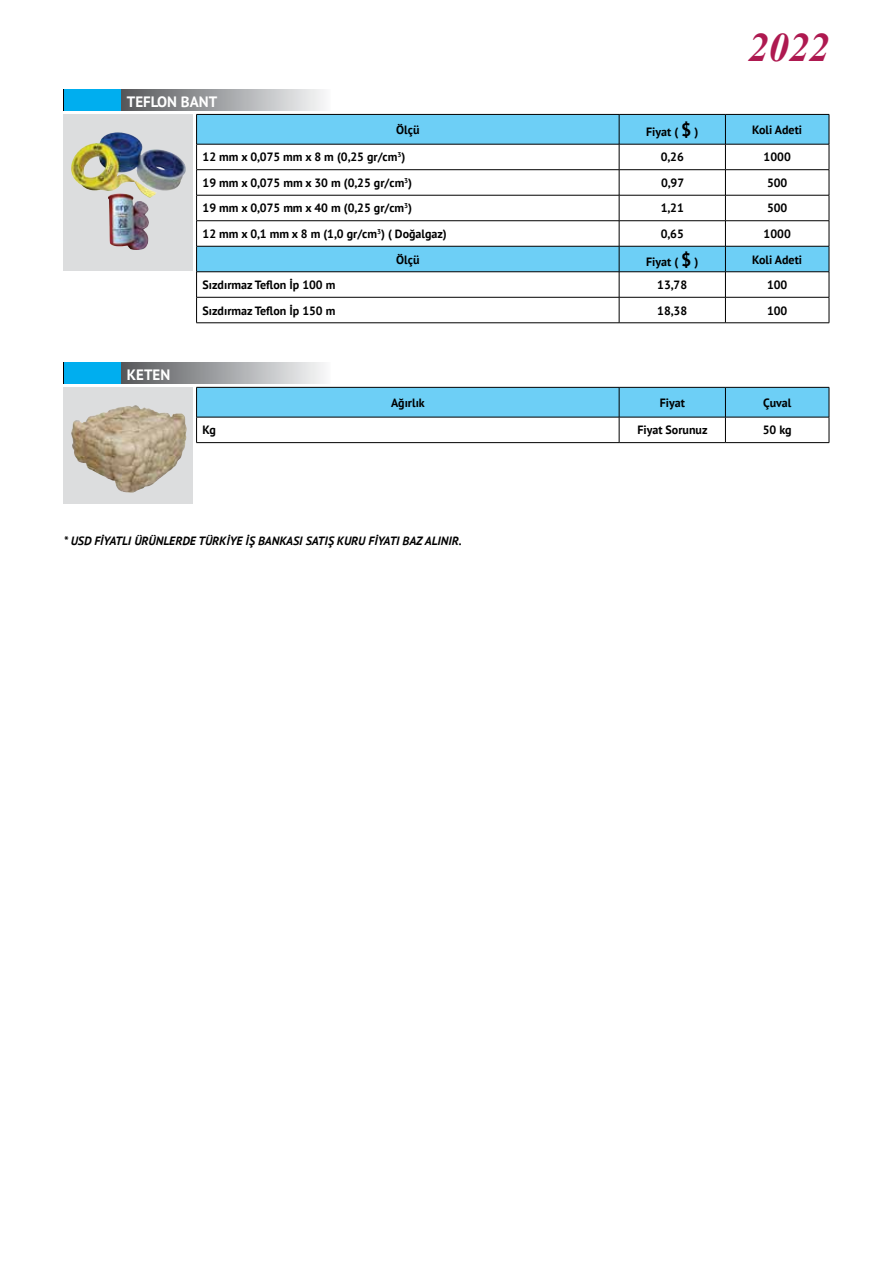
<style>
.page{position:relative;width:893px;height:1263px;background:#fff}
.page>*{position:absolute;margin:0;border:0;box-sizing:border-box;transform-origin:0 0}
.t1{font:italic 700 40.5px "Times New Roman";color:#ae1950}
.t2{font:700 15px "PT Sans";color:#fff}
.t3{font:700 12px "PT Sans";color:#000}
.t4{font:italic 700 12px "PT Sans";color:#000}
.s1{font-size:18px}
</style>
<div class="page">
<div style="left:64px;top:387px;width:129px;height:117px;background:#dcddde"></div>
<hr style="left:196px;top:442px;width:423px;height:1px;background:#000">
<hr style="left:619px;top:442px;width:106px;height:1px;background:#000">
<hr style="left:725px;top:442px;width:104px;height:1px;background:#000">
<svg style="left:64px;top:363px;width:766px;height:79px"></svg>
<img style="left:71px;top:405px;width:116px;height:87px">
<svg style="left:331px;top:115px;width:498px;height:156px"></svg>
<hr style="left:196px;top:114px;width:423px;height:1px;background:#000">
<hr style="left:619px;top:114px;width:106px;height:1px;background:#000">
<hr style="left:725px;top:114px;width:104px;height:1px;background:#000">
<hr style="left:196px;top:144px;width:423px;height:1px;background:#000">
<hr style="left:619px;top:144px;width:106px;height:1px;background:#000">
<hr style="left:725px;top:144px;width:104px;height:1px;background:#000">
<hr style="left:196px;top:169px;width:423px;height:1px;background:#000">
<hr style="left:619px;top:169px;width:106px;height:1px;background:#000">
<hr style="left:725px;top:169px;width:104px;height:1px;background:#000">
<hr style="left:196px;top:195px;width:423px;height:1px;background:#000">
<hr style="left:619px;top:195px;width:106px;height:1px;background:#000">
<hr style="left:725px;top:195px;width:104px;height:1px;background:#000">
<hr style="left:196px;top:220px;width:423px;height:1px;background:#000">
<hr style="left:619px;top:220px;width:106px;height:1px;background:#000">
<hr style="left:725px;top:220px;width:104px;height:1px;background:#000">
<hr style="left:196px;top:246px;width:423px;height:1px;background:#000">
<hr style="left:619px;top:246px;width:106px;height:1px;background:#000">
<hr style="left:725px;top:246px;width:104px;height:1px;background:#000">
<hr style="left:196px;top:271px;width:423px;height:1px;background:#000">
<hr style="left:619px;top:271px;width:106px;height:1px;background:#000">
<hr style="left:725px;top:271px;width:104px;height:1px;background:#000">
<hr style="left:196px;top:297px;width:423px;height:1px;background:#000">
<hr style="left:619px;top:297px;width:106px;height:1px;background:#000">
<svg style="left:619px;top:115px;width:1px;height:208px"></svg>
<hr style="left:725px;top:297px;width:104px;height:1px;background:#000">
<svg style="left:725px;top:115px;width:1px;height:208px"></svg>
<svg style="left:829px;top:115px;width:1px;height:208px"></svg>
<hr style="left:196px;top:323px;width:423px;height:1px;background:#000">
<hr style="left:619px;top:323px;width:106px;height:1px;background:#000">
<hr style="left:725px;top:323px;width:104px;height:1px;background:#000">
<svg style="left:64px;top:90px;width:267px;height:233px"></svg>
<img style="left:71px;top:132px;width:115px;height:118px">
<p class="t2" style="left:127px;top:92px;width:92px">TEFLON BANT</p>
<h1 class="t1" style="left:748px;top:19px;width:82px">2022</h1>
<p class="t2" style="left:127px;top:365px;width:45px">KETEN</p>
<p class="t3" style="left:396px;top:122px;width:25px">Ölçü</p>
<p class="t3" style="left:646px;top:124px;width:54px">Fiyat ( <span class="s1">$</span> )</p>
<p class="t3" style="left:752px;top:122px;width:51px">Koli Adeti</p>
<p class="t3" style="left:203px;top:149px;width:204px">12 mm x 0,075 mm x 8 m (0,25 gr/cm<sup>3</sup>)</p>
<p class="t3" style="left:661px;top:149px;width:25px">0,26</p>
<p class="t3" style="left:764px;top:149px;width:29px">1000</p>
<p class="t3" style="left:203px;top:175px;width:211px">19 mm x 0,075 mm x 30 m (0,25 gr/cm<sup>3</sup>)</p>
<p class="t3" style="left:661px;top:175px;width:25px">0,97</p>
<p class="t3" style="left:767px;top:175px;width:22px">500</p>
<p class="t3" style="left:203px;top:200px;width:211px">19 mm x 0,075 mm x 40 m (0,25 gr/cm<sup>3</sup>)</p>
<p class="t3" style="left:661px;top:200px;width:25px">1,21</p>
<p class="t3" style="left:767px;top:200px;width:22px">500</p>
<p class="t3" style="left:203px;top:226px;width:246px">12 mm x 0,1 mm x 8 m (1,0 gr/cm<sup>3</sup>) ( Doğalgaz)</p>
<p class="t3" style="left:661px;top:226px;width:25px">0,65</p>
<p class="t3" style="left:764px;top:226px;width:29px">1000</p>
<p class="t3" style="left:396px;top:251px;width:25px">Ölçü</p>
<p class="t3" style="left:646px;top:254px;width:54px">Fiyat ( <span class="s1">$</span> )</p>
<p class="t3" style="left:752px;top:251px;width:51px">Koli Adeti</p>
<p class="t3" style="left:203px;top:277px;width:134px">Sızdırmaz Teflon İp 100 m</p>
<p class="t3" style="left:657px;top:277px;width:31px">13,78</p>
<p class="t3" style="left:767px;top:277px;width:22px">100</p>
<p class="t3" style="left:203px;top:302px;width:134px">Sızdırmaz Teflon İp 150 m</p>
<p class="t3" style="left:657px;top:302px;width:31px">18,38</p>
<p class="t3" style="left:767px;top:302px;width:22px">100</p>
<p class="t3" style="left:391px;top:394px;width:35px">Ağırlık</p>
<p class="t3" style="left:660px;top:394px;width:27px">Fiyat</p>
<p class="t3" style="left:763px;top:394px;width:30px">Çuval</p>
<p class="t3" style="left:203px;top:422px;width:15px">Kg</p>
<p class="t3" style="left:637px;top:422px;width:72px">Fiyat Sorunuz</p>
<p class="t3" style="left:763px;top:422px;width:30px">50 kg</p>
<p class="t4" style="left:64px;top:533px;width:400px">* USD FİYATLI ÜRÜNLERDE TÜRKİYE İŞ BANKASI SATIŞ KURU FİYATI BAZ ALINIR.</p>
</div>
